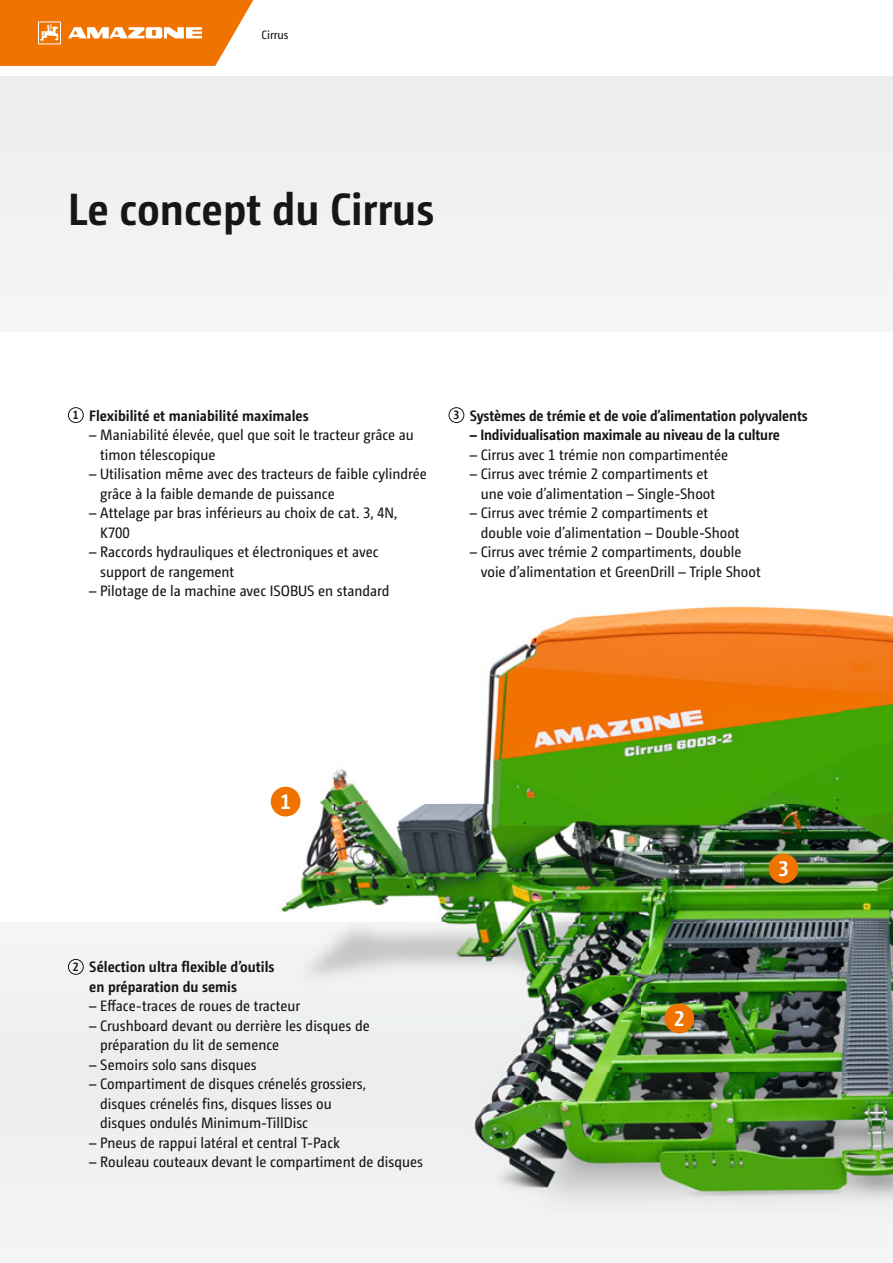
<style>
.page{position:relative;width:893px;height:1263px;background:#fff}
.page>*{position:absolute;margin:0;border:0;box-sizing:border-box;transform-origin:0 0}
.t1{font:700 45px "Camingo Dos Pro S Cd";color:#151616}
.t2{font:700 21px "Camingo Dos Pro S Cd";color:#fff}
.t3{font:15px/19.5px "Camingo Dos Pro S Cd";color:#151616}
.t4{font:700 15px/19.5px "Camingo Dos Pro S Cd";letter-spacing:-.01em;color:#151616}
.t5{font:12px "Camingo Dos Pro S Cd";color:#151616}
.s1{font-size:11.85px}
</style>
<div class="page">
<div style="left:0;top:77px;width:893px;height:255px;background:#f1f1f1"></div>
<div style="left:0;top:1071px;width:240px;height:177px;background:#f0f0f0"></div>
<div style="left:0;top:923px;width:240px;height:148px;background:#f1f1f1"></div>
<img style="left:270px;top:606px;width:573px;height:317px">
<img style="left:843px;top:608px;width:50px;height:315px">
<img style="left:240px;top:923px;width:652px;height:326px">
<div style="left:271px;top:787px;width:29px;height:29px;background:#f07300;border-radius:50%"></div>
<div style="left:664px;top:1003px;width:30px;height:30px;background:#f07300;border-radius:50%"></div>
<div style="left:769px;top:854px;width:29px;height:29px;background:#f07300;border-radius:50%"></div>
<svg style="left:0;top:0;width:254px;height:66px;background:#f28827"></svg>
<svg style="left:892px;top:1071px;width:1px;height:178px"></svg>
<svg style="left:892px;top:923px;width:1px;height:148px"></svg>
<div style="left:68px;top:407px;width:16px;height:16px;border:1px solid #151616;border-radius:50%"></div>
<div style="left:449px;top:407px;width:15px;height:16px;border:1px solid #151616;border-radius:50%"></div>
<div style="left:68px;top:959px;width:16px;height:16px;border:1px solid #151616;border-radius:50%"></div>
<p class="t5" style="left:261px;top:29px;width:29px">Cirrus</p>
<h1 class="t1" style="left:68px;top:190px;width:368px">Le concept du Cirrus</h1>
<p class="t4" style="left:73px;top:407px;width:237px"><span class="s1">1</span> Flexibilité et maniabilité maximales</p>
<p class="t3" style="left:100px;top:426px;width:315px;text-indent:-11px">– Maniabilité élevée, quel que soit le tracteur grâce au timon télescopique</p>
<p class="t3" style="left:100px;top:465px;width:328px;text-indent:-11px">– Utilisation même avec des tracteurs de faible cylindrée grâce à la faible demande de puissance</p>
<p class="t3" style="left:100px;top:504px;width:299px;text-indent:-11px">– Attelage par bras inférieurs au choix de cat. 3, 4N,<br>K700</p>
<p class="t3" style="left:100px;top:543px;width:280px;text-indent:-11px">– Raccords hydrauliques et électroniques et avec support de rangement</p>
<p class="t3" style="left:89px;top:582px;width:302px">– Pilotage de la machine avec ISOBUS en standard</p>
<p class="t4" style="left:453px;top:407px;width:356px"><span class="s1">3</span> Systèmes de trémie et de voie d’alimentation polyvalents</p>
<p class="t4" style="left:470px;top:426px;width:311px">– Individualisation maximale au niveau de la culture</p>
<p class="t3" style="left:470px;top:446px;width:260px">– Cirrus avec 1 trémie non compartimentée</p>
<p class="t3" style="left:481px;top:465px;width:236px;text-indent:-11px">– Cirrus avec trémie 2 compartiments et une voie d’alimentation – Single-Shoot</p>
<p class="t3" style="left:481px;top:504px;width:260px;text-indent:-11px">– Cirrus avec trémie 2 compartiments et double voie d’alimentation – Double-Shoot</p>
<p class="t3" style="left:481px;top:543px;width:281px;text-indent:-11px">– Cirrus avec trémie 2 compartiments, double voie d’alimentation et GreenDrill – Triple Shoot</p>
<h2 class="t2" style="left:280px;top:793px;width:12px">1</h2>
<p class="t4" style="left:89px;top:959px;width:187px;text-indent:-16px"><span class="s1">2</span> Sélection ultra flexible d’outils en préparation du semis</p>
<p class="t3" style="left:89px;top:997px;width:212px">– Efface-traces de roues de tracteur</p>
<p class="t3" style="left:100px;top:1017px;width:271px;text-indent:-11px">– Crushboard devant ou derrière les disques de préparation du lit de semence</p>
<p class="t3" style="left:89px;top:1056px;width:169px">– Semoirs solo sans disques</p>
<p class="t3" style="left:100px;top:1075px;width:267px;text-indent:-11px">– Compartiment de disques crénelés grossiers, disques crénelés fins, disques lisses ou disques ondulés Minimum-TillDisc</p>
<p class="t3" style="left:89px;top:1134px;width:252px">– Pneus de rappui latéral et central T-Pack</p>
<p class="t3" style="left:89px;top:1153px;width:335px">– Rouleau couteaux devant le compartiment de disques</p>
<h2 class="t2" style="left:674px;top:1009px;width:12px">2</h2>
<h2 class="t2" style="left:778px;top:860px;width:12px">3</h2>
</div>
